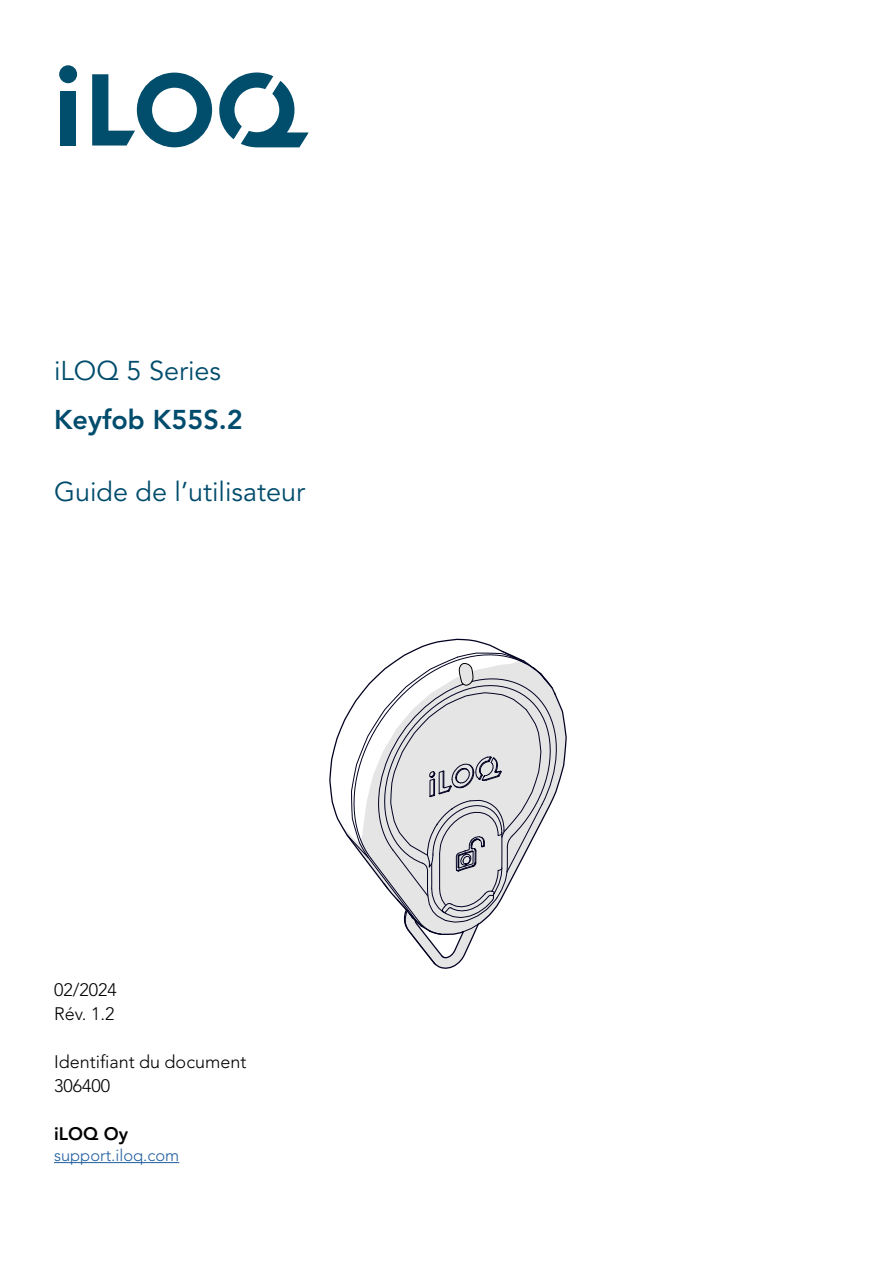
<style>
.page{position:relative;width:893px;height:1263px;background:#fff}
.page>*{position:absolute;margin:0;border:0;box-sizing:border-box;transform-origin:0 0}
.t1{font:27px "Avenir LT Pro";color:#004c6c}
.t2{font:800 27px "Avenir LT Pro";color:#004c6c}
.t3{font:300 18px/24px "Avenir LT Pro";color:#000}
.t4{font:300 18px "Avenir LT Pro";color:#000101}
.t5{font:800 18px "Avenir LT Pro";color:#000}
.t6{font:300 16.5px "Avenir LT Pro";color:#215e9e}
</style>
<div class="page">
<hr style="left:54px;top:1162px;width:125px;height:1px;background:#215e9e">
<svg style="left:329px;top:638px;width:166px;height:197px"></svg>
<svg style="left:346px;top:647px;width:221px;height:322px"></svg>
<div style="left:60px;top:91px;width:16px;height:55px;background:#004d6c"></div>
<div style="left:59px;top:65px;width:18px;height:18px;background:#004d6c;border-radius:50%"></div>
<svg style="left:92px;top:73px;width:120px;height:74px"></svg>
<svg style="left:219px;top:73px;width:90px;height:74px"></svg>
<h1 class="t1" style="left:54px;top:355px;width:169px">iLOQ 5 Series</h1>
<h1 class="t2" style="left:54px;top:404px;width:190px">Keyfob K55S.2</h1>
<h1 class="t1" style="left:54px;top:476px;width:252px">Guide de l’utilisateur</h1>
<p class="t3" style="left:54px;top:978px;width:64px">02/2024<br>Rév. 1.2</p>
<p class="t3" style="left:54px;top:1050px;width:194px">Identifiant du document</p>
<p class="t4" style="left:54px;top:1075px;width:58px">306400</p>
<p class="t5" style="left:54px;top:1123px;width:76px">iLOQ Oy</p>
<p class="t6" style="left:54px;top:1145px;width:127px">support.iloq.com</p>
</div>
